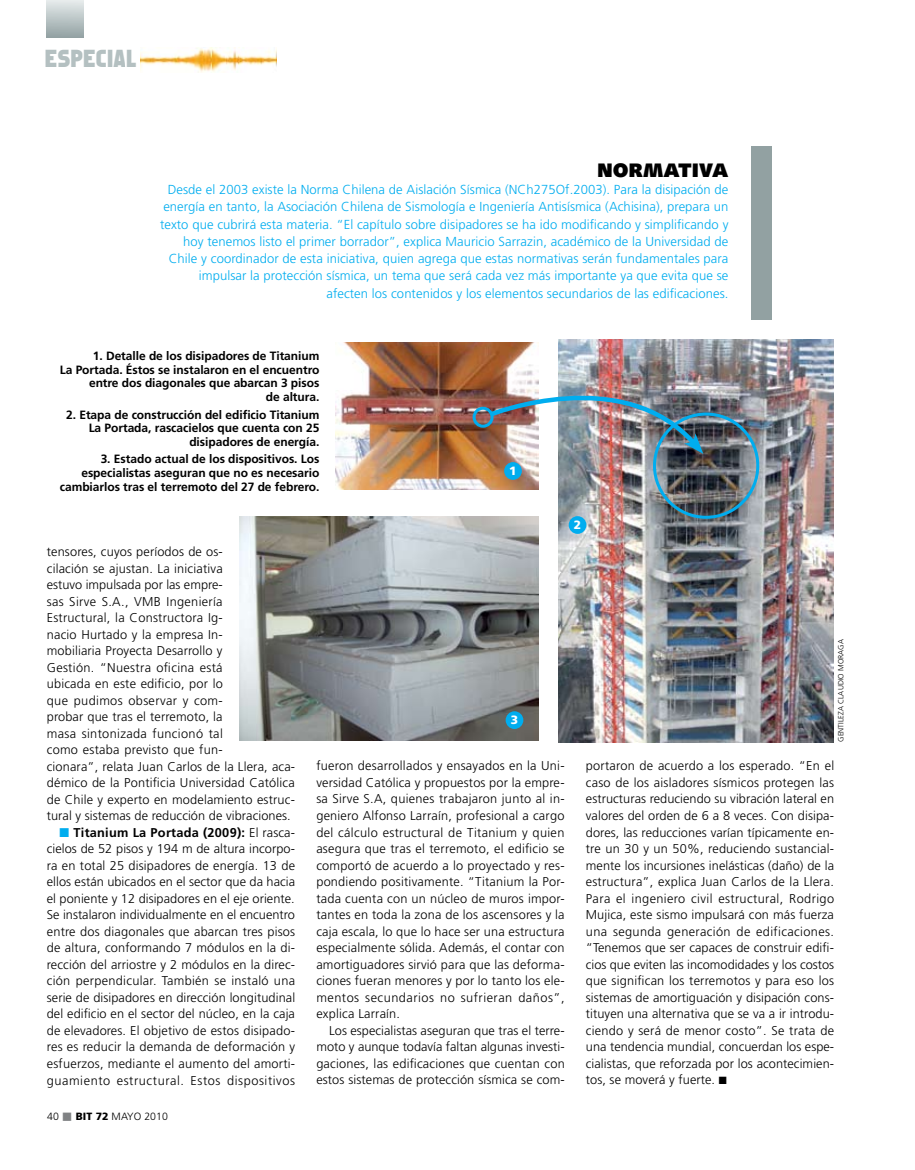
<style>
.page{position:relative;width:915px;height:1170px;background:#fff}
.page>*{position:absolute;margin:0;border:0;box-sizing:border-box;transform-origin:0 0}
.t1{font:22.5px "Faktos";letter-spacing:.02em;color:#b4c0c1}
.t2{font:900 19.5px "Syntax";letter-spacing:.025em;color:#000}
.t3{font:300 13.05px/17.2px "Frutiger";letter-spacing:.005em;color:#00adef;text-align:right}
.t4{font:300 12.75px/16.5px "Frutiger";letter-spacing:.015em;color:#000;text-align:justify}
.t5{font:700 12px/13.5px "Frutiger";letter-spacing:-.005em;color:#000;text-align:right}
.t6{font:900 12px "Frutiger";color:#fff}
.t7{font:300 10.5px "Frutiger";letter-spacing:.005em;color:#000}
.t8{font:300 7.5px "Frutiger";letter-spacing:.005em;color:#000}
.s1{color:#00adef}
.s2{font-weight:700}
.s3{color:#808284}
.s4{font-weight:900}
</style>
<div class="page">
<div style="left:47px;top:0;width:36px;height:38px;background:linear-gradient(to bottom,#e6ecec,#94a2a4)"></div>
<img style="left:240px;top:516px;width:298px;height:224px">
<img style="left:558px;top:339px;width:275px;height:403px">
<img style="left:335px;top:342px;width:203px;height:147px">
<img style="left:486px;top:362px;width:217px;height:92px">
<div style="left:472px;top:407px;width:21px;height:20px;border:3px solid #00adef;border-radius:50%"></div>
<div style="left:652px;top:412px;width:107px;height:106px;border:3px solid #00adef;border-radius:50%"></div>
<div style="left:751px;top:146px;width:20px;height:173px;background:#92a1a2"></div>
<div style="left:504px;top:462px;width:17px;height:18px;background:#00adef;border-radius:50%"></div>
<div style="left:568px;top:516px;width:18px;height:18px;background:#00adef;border-radius:50%"></div>
<div style="left:505px;top:711px;width:18px;height:18px;background:#00adef;border-radius:50%"></div>
<img style="left:141px;top:47px;width:135px;height:25px">
<h1 class="t1" style="left:45px;top:45px;width:93px">ESPECIAL</h1>
<h2 class="t2" style="left:597px;top:158px;width:132px">NORMATIVA</h2>
<p class="t3" style="left:160px;top:181px;width:570px">Desde el 2003 existe la Norma Chilena de Aislación Sísmica (NCh275Of.2003). Para la disipación de energía en tanto, la Asociación Chilena de Sismología e Ingeniería Antisísmica (Achisina), prepara un texto que cubrirá esta materia. “El capítulo sobre disipadores se ha ido modificando y simplificando y hoy tenemos listo el primer borrador”, explica Mauricio Sarrazin, académico de la Universidad de Chile y coordinador de esta iniciativa, quien agrega que estas normativas serán fundamentales para impulsar la protección sísmica, un tema que será cada vez más importante ya que evita que se afecten los contenidos y los elementos secundarios de las edificaciones.</p>
<p class="t5" style="left:60px;top:349px;width:261px">1. Detalle de los disipadores de Titanium<br>La Portada. Éstos se instalaron en el encuentro entre dos diagonales que abarcan 3 pisos<br>de altura.</p>
<p class="t5" style="left:66px;top:407px;width:255px">2. Etapa de construcción del edificio Titanium<br>La Portada, rascacielos que cuenta con 25 disipadores de energía.</p>
<p class="t5" style="left:60px;top:452px;width:261px">3. Estado actual de los dispositivos. Los especialistas aseguran que no es necesario cambiarlos tras el terremoto del 27 de febrero.</p>
<p class="t6" style="left:509px;top:463px;width:9px">1</p>
<p class="t4" style="left:47px;top:543px;width:250px;text-align:left">tensores, cuyos períodos de os-<br>cilación se ajustan. La iniciativa<br>estuvo impulsada por las empre-<br>sas Sirve S.A., VM B Ingeniería<br>Estructural, la Constructora Ig-<br>nacio Hurtado y la empresa In-<br>mobiliaria Proyecta Desarrollo y<br>Gestión. “Nuestra oficina está<br>ubicada en este edificio, por lo<br>que pudimos observar y com-<br>probar que tras el terremoto, la<br>masa sintonizada funcionó tal<br>como estaba previsto que fun-<br>cionara”, relata Juan Carlos de la Llera, aca&shy;démico de la Pontificia Universidad Católica de Chile y experto en modelamiento estruc&shy;tural y sistemas de reducción de vibraciones.</p>
<p class="t4" style="left:47px;top:824px;width:250px;text-indent:13px"><span class="s1">■</span> <span class="s2">Titanium La Portada (2009):</span> El rasca&shy;cielos de 52 pisos y 194 m de altura incorpo&shy;ra en total 25 disipadores de energía. 13 de ellos están ubicados en el sector que da hacia el poniente y 12 disipadores en el eje oriente.<br>Se instalaron individualmente en el encuentro entre dos diagonales que abarcan tres pisos de altura, conformando 7 módulos en la di&shy;rección del arriostre y 2 módulos en la direc&shy;ción perpendicular. También se instaló una serie de disipadores en dirección longitudinal del edificio en el sector del núcleo, en la caja de elevadores. El objetivo de estos disipado&shy;res es reducir la demanda de deformación y esfuerzos, mediante el aumento del amorti&shy;guamiento estructural. Estos dispositivos</p>
<p class="t7" style="left:47px;top:1110px;width:122px">40 <span class="s3">■</span> <span class="s4">BIT 72</span> mayo 2010</p>
<p class="t6" style="left:573px;top:517px;width:9px">2</p>
<p class="t6" style="left:510px;top:712px;width:9px">3</p>
<p class="t4" style="left:316px;top:757px;width:250px">fueron desarrollados y ensayados en la Uni&shy;versidad Católica y propuestos por la empre&shy;sa Sirve S.A, quienes trabajaron junto al in&shy;geniero Alfonso Larraín, profesional a cargo del cálculo estructural de Titanium y quien asegura que tras el terremoto, el edificio se comportó de acuerdo a lo proyectado y res&shy;pondiendo positivamente. “Titanium la Por&shy;tada cuenta con un núcleo de muros impor&shy;tantes en toda la zona de los ascensores y la caja escala, lo que lo hace ser una estructura especialmente sólida. Además, el contar con amortiguadores sirvió para que las deforma&shy;ciones fueran menores y por lo tanto los ele&shy;mentos secundarios no sufrieran daños”, explica Larraín.</p>
<p class="t4" style="left:316px;top:1021px;width:250px;text-indent:13px">Los especialistas aseguran que tras el terre&shy;moto y aunque todavía faltan algunas investi&shy;gaciones, las edificaciones que cuentan con estos sistemas de protección sísmica se com-</p>
<p class="t8" style="left:836px;top:741px;width:104px;rotate:-90deg">GENTILEZA claudio moraga</p>
<p class="t4" style="left:585px;top:757px;width:250px">portaron de acuerdo a los esperado. “En el caso de los aisladores sísmicos protegen las estructuras reduciendo su vibración lateral en valores del orden de 6 a 8 veces. Con disipa&shy;dores, las reducciones varían típicamente en&shy;tre un 30 y un 50%, reduciendo sustancial&shy;mente los incursiones inelásticas (daño) de la estructura”, explica Juan Carlos de la Llera.<br>Para el ingeniero civil estructural, Rodrigo M ujica, este sismo impulsará con más fuerza una segunda generación de edificaciones. “Tenemos que ser capaces de construir edifi&shy;cios que eviten las incomodidades y los costos que significan los terremotos y para eso los sistemas de amortiguación y disipación cons&shy;tituyen una alternativa que se va a ir introdu&shy;ciendo y será de menor costo”. Se trata de una tendencia mundial, concuerdan los espe&shy;cialistas, que reforzada por los acontecimien&shy;tos, se moverá y fuerte. ■</p>
</div>
